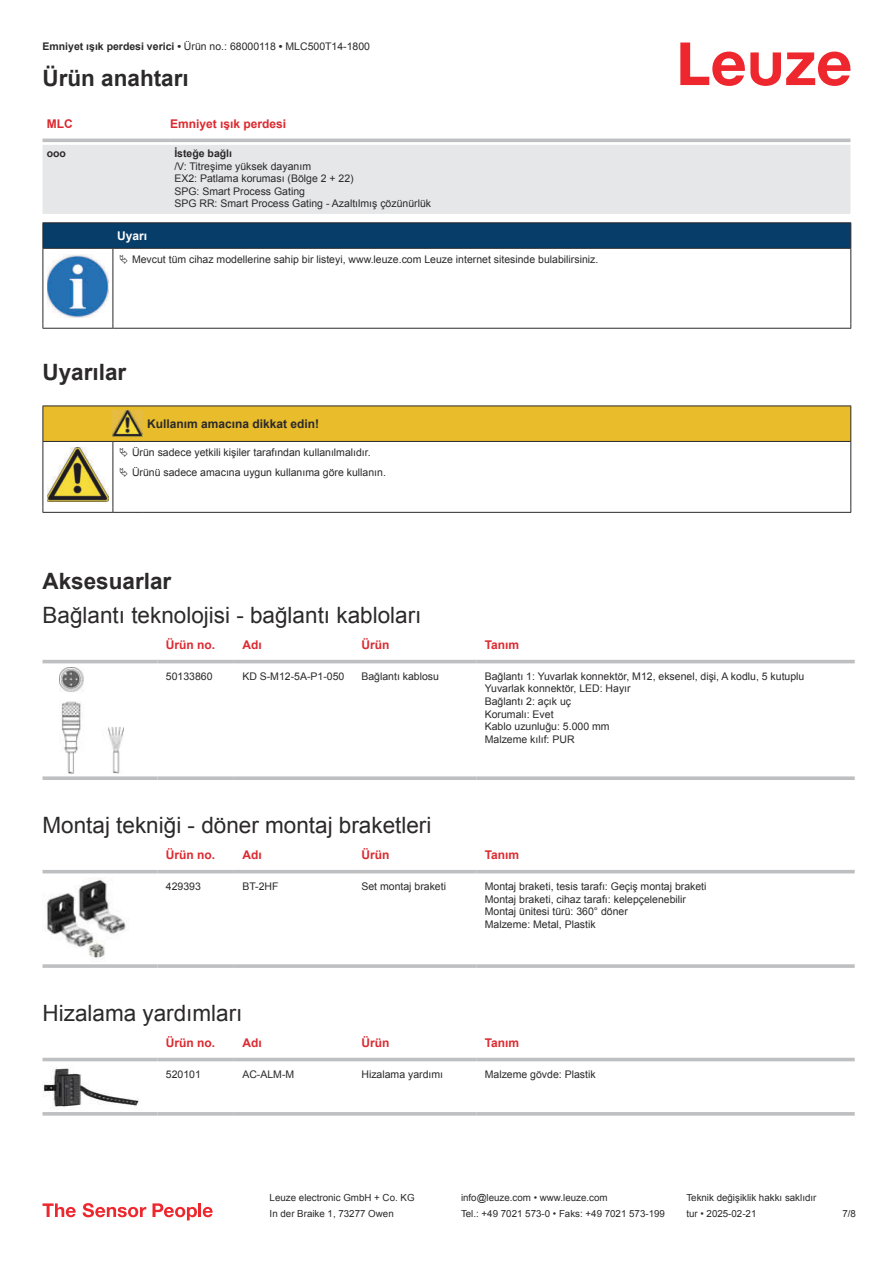
<style>
.page{position:relative;width:893px;height:1263px;background:#fff}
.page>*{position:absolute;margin:0;border:0;box-sizing:border-box;transform-origin:0 0}
.t1{font:22.5px "Arial";color:#2b292a}
.t2{font:700 22.5px "Arial";color:#2b292a}
.t3{font:700 12px "Arial";color:#db2a30}
.t4{font:700 12px "Arial";color:#2b292a}
.t5{font:700 12px "Arial";color:#fff}
.t6{font:10.5px/12.6px "Arial";color:#2b292a}
.t7{font:700 10.5px "Arial";color:#2b292a}
.t8{font:9.75px "Arial";color:#2b292a}
.s1{font-weight:700}
</style>
<div class="page">
<svg style="left:680px;top:43px;width:170px;height:43px"></svg>
<svg style="left:43px;top:138px;width:807px;height:1px"></svg>
<div style="left:43px;top:145px;width:807px;height:69px;background:#e6e7e9"></div>
<hr style="left:43px;top:139px;width:127px;height:3px;background:#bdbfc1">
<hr style="left:170px;top:139px;width:680px;height:3px;background:#bdbfc1">
<svg style="left:43px;top:659px;width:812px;height:9px"></svg>
<hr style="left:43px;top:660px;width:114px;height:3px;background:#bdbfc1">
<hr style="left:157px;top:660px;width:77px;height:3px;background:#bdbfc1">
<hr style="left:234px;top:660px;width:119px;height:3px;background:#bdbfc1">
<hr style="left:353px;top:660px;width:123px;height:3px;background:#bdbfc1">
<hr style="left:476px;top:660px;width:379px;height:3px;background:#bdbfc1">
<svg style="left:43px;top:776px;width:114px;height:4px"></svg>
<svg style="left:157px;top:776px;width:77px;height:4px"></svg>
<svg style="left:234px;top:776px;width:119px;height:4px"></svg>
<svg style="left:353px;top:776px;width:123px;height:4px"></svg>
<svg style="left:476px;top:776px;width:379px;height:4px;background:#c4c5c7"></svg>
<img style="left:59px;top:668px;width:65px;height:106px">
<svg style="left:43px;top:873px;width:812px;height:1px"></svg>
<hr style="left:43px;top:870px;width:114px;height:3px;background:#bdbfc1">
<hr style="left:157px;top:870px;width:77px;height:3px;background:#bdbfc1">
<hr style="left:234px;top:870px;width:119px;height:3px;background:#bdbfc1">
<hr style="left:353px;top:870px;width:123px;height:3px;background:#bdbfc1">
<hr style="left:476px;top:870px;width:379px;height:3px;background:#bdbfc1">
<svg style="left:43px;top:964px;width:114px;height:4px"></svg>
<hr style="left:157px;top:964px;width:77px;height:4px;background:#c5c6c8">
<svg style="left:234px;top:964px;width:119px;height:4px"></svg>
<svg style="left:353px;top:964px;width:123px;height:4px"></svg>
<hr style="left:476px;top:964px;width:379px;height:4px;background:#c5c6c8">
<img style="left:43px;top:878px;width:84px;height:84px">
<svg style="left:43px;top:1057px;width:812px;height:59px"></svg>
<hr style="left:43px;top:1058px;width:114px;height:3px;background:#bdbfc1">
<hr style="left:157px;top:1058px;width:77px;height:3px;background:#bdbfc1">
<hr style="left:234px;top:1058px;width:119px;height:3px;background:#bdbfc1">
<hr style="left:353px;top:1058px;width:123px;height:3px;background:#bdbfc1">
<hr style="left:476px;top:1058px;width:379px;height:3px;background:#bdbfc1">
<hr style="left:43px;top:1112px;width:114px;height:3px;background:#bdbfc1">
<hr style="left:157px;top:1112px;width:77px;height:3px;background:#bdbfc1">
<hr style="left:234px;top:1112px;width:119px;height:3px;background:#bdbfc1">
<hr style="left:353px;top:1112px;width:123px;height:3px;background:#bdbfc1">
<hr style="left:476px;top:1112px;width:379px;height:3px;background:#bdbfc1">
<img style="left:43px;top:1065px;width:97px;height:44px">
<svg style="left:43px;top:1203px;width:33px;height:14px"></svg>
<svg style="left:83px;top:1203px;width:63px;height:14px"></svg>
<svg style="left:153px;top:1203px;width:44px;height:17px"></svg>
<hr style="left:198px;top:1203px;width:3px;height:14px;background:#ed272d">
<svg style="left:203px;top:1207px;width:10px;height:10px"></svg>
<svg style="left:44px;top:249px;width:806px;height:79px"></svg>
<hr style="left:43px;top:222px;width:70px;height:1px;background:#2b292a">
<hr style="left:43px;top:248px;width:70px;height:1px;background:#2b292a">
<hr style="left:113px;top:222px;width:738px;height:1px;background:#2b292a">
<svg style="left:43px;top:223px;width:808px;height:25px;background:#063c67"></svg>
<hr style="left:113px;top:248px;width:738px;height:1px;background:#2b292a">
<hr style="left:43px;top:249px;width:1px;height:75px;background:#2b292a">
<hr style="left:113px;top:249px;width:1px;height:75px;background:#2b292a">
<hr style="left:850px;top:249px;width:1px;height:75px;background:#2b292a">
<hr style="left:43px;top:328px;width:70px;height:1px;background:#2b292a">
<hr style="left:113px;top:328px;width:738px;height:1px;background:#2b292a">
<img style="left:47px;top:255px;width:61px;height:62px">
<div style="left:115px;top:249px;width:734px;height:20px;background:#fff"></div>
<svg style="left:44px;top:483px;width:806px;height:29px"></svg>
<hr style="left:43px;top:442px;width:1px;height:66px;background:#2b292a">
<hr style="left:113px;top:442px;width:1px;height:66px;background:#2b292a">
<hr style="left:850px;top:442px;width:1px;height:66px;background:#2b292a">
<hr style="left:43px;top:512px;width:70px;height:1px;background:#2b292a">
<hr style="left:113px;top:512px;width:30px;height:1px;background:#2b292a">
<hr style="left:143px;top:512px;width:708px;height:1px;background:#2b292a">
<img style="left:47px;top:483px;width:61px;height:19px">
<svg style="left:43px;top:406px;width:808px;height:77px"></svg>
<p class="t6" style="left:43px;top:41px;width:329px"><span class="s1">Emniyet ışık perdesi verici •</span> Ürün no.: 68000118 <span class="s1">•</span> MLC500T14-1800</p>
<h1 class="t2" style="left:43px;top:63px;width:148px">Ürün anahtarı</h1>
<p class="t3" style="left:47px;top:119px;width:27px">MLC</p>
<p class="t3" style="left:170px;top:115px;width:118px">Emniyet ışık perdesi</p>
<p class="t7" style="left:47px;top:149px;width:21px">ooo</p>
<p class="t7" style="left:174px;top:146px;width:59px">İsteğe bağlı</p>
<p class="t6" style="left:174px;top:160px;width:258px">/V: Titreşime yüksek dayanım<br>EX2: Patlama koruması (Bölge 2 + 22)<br>SPG: Smart Process Gating<br>SPG RR: Smart Process Gating - Azaltılmış çözünürlük</p>
<p class="t5" style="left:117px;top:227px;width:32px">Uyarı</p>
<p class="t6" style="left:132px;top:253px;width:468px">Mevcut tüm cihaz modellerine sahip bir listeyi, www.leuze.com Leuze internet sitesinde bulabilirsiniz.</p>
<h1 class="t2" style="left:43px;top:356px;width:85px">Uyarılar</h1>
<p class="t4" style="left:147px;top:415px;width:174px">Kullanım amacına dikkat edin!</p>
<p class="t6" style="left:132px;top:442px;width:255px;line-height:20.2px">Ürün sadece yetkili kişiler tarafından kullanılmalıdır.<br>Ürünü sadece amacına uygun kullanıma göre kullanın.</p>
<h1 class="t2" style="left:43px;top:573px;width:130px">Aksesuarlar</h1>
<h1 class="t1" style="left:43px;top:599px;width:380px">Bağlantı teknolojisi - bağlantı kabloları</h1>
<p class="t3" style="left:166px;top:636px;width:51px">Ürün no.</p>
<p class="t3" style="left:242px;top:636px;width:21px">Adı</p>
<p class="t3" style="left:361px;top:640px;width:29px">Ürün</p>
<p class="t3" style="left:485px;top:636px;width:36px">Tanım</p>
<p class="t6" style="left:166px;top:670px;width:48px">50133860</p>
<p class="t6" style="left:242px;top:670px;width:104px">KD S-M12-5A-P1- 050</p>
<p class="t6" style="left:361px;top:670px;width:79px">Bağlantı kablosu</p>
<p class="t6" style="left:485px;top:670px;width:321px">Bağlantı 1: Yuvarlak konnektör, M12, eksenel, dişi, A kodlu, 5 kutuplu<br>Yuvarlak konnektör, LED: Hayır<br>Bağlantı 2: açık uç<br>Korumalı: Evet<br>Kablo uzunluğu: 5.000 mm<br>Malzeme kılıf: PUR</p>
<h1 class="t1" style="left:43px;top:809px;width:390px">Montaj tekniği - döner montaj braketleri</h1>
<p class="t3" style="left:166px;top:846px;width:51px">Ürün no.</p>
<p class="t3" style="left:242px;top:846px;width:21px">Adı</p>
<p class="t3" style="left:361px;top:850px;width:29px">Ürün</p>
<p class="t3" style="left:485px;top:846px;width:36px">Tanım</p>
<p class="t6" style="left:166px;top:880px;width:37px">429393</p>
<p class="t6" style="left:242px;top:880px;width:38px">BT-2HF</p>
<p class="t6" style="left:361px;top:880px;width:86px">Set montaj braketi</p>
<p class="t6" style="left:485px;top:880px;width:223px">Montaj braketi, tesis tarafı: Geçiş montaj braketi Montaj braketi, cihaz tarafı: kelepçelenebilir Montaj ünitesi türü: 360° döner<br>Malzeme: Metal, Plastik</p>
<h1 class="t1" style="left:43px;top:997px;width:202px">Hizalama yardımları</h1>
<p class="t3" style="left:166px;top:1034px;width:51px">Ürün no.</p>
<p class="t3" style="left:242px;top:1034px;width:21px">Adı</p>
<p class="t3" style="left:361px;top:1038px;width:29px">Ürün</p>
<p class="t3" style="left:485px;top:1034px;width:36px">Tanım</p>
<p class="t6" style="left:166px;top:1068px;width:37px">520101</p>
<p class="t6" style="left:242px;top:1068px;width:53px">AC-ALM-M</p>
<p class="t6" style="left:361px;top:1068px;width:83px">Hizalama yardımı</p>
<p class="t6" style="left:485px;top:1068px;width:112px">Malzeme gövde: Plastik</p>
<p class="t8" style="left:270px;top:1191px;width:146px">Leuze electronic GmbH + Co. KG</p>
<p class="t8" style="left:461px;top:1191px;width:148px">info@leuze.com • www.leuze.com</p>
<p class="t8" style="left:686px;top:1191px;width:132px">Teknik değişiklik hakkı saklıdır</p>
<p class="t8" style="left:270px;top:1207px;width:126px">In der Braike 1, 73277 Owen</p>
<p class="t8" style="left:461px;top:1207px;width:205px">Tel.: +49 7021 573-0 • Faks: +49 7021 573-199</p>
<p class="t8" style="left:686px;top:1207px;width:72px">tur • 2025-02-21</p>
<p class="t8" style="left:842px;top:1210px;width:15px">7 /8</p>
</div>
